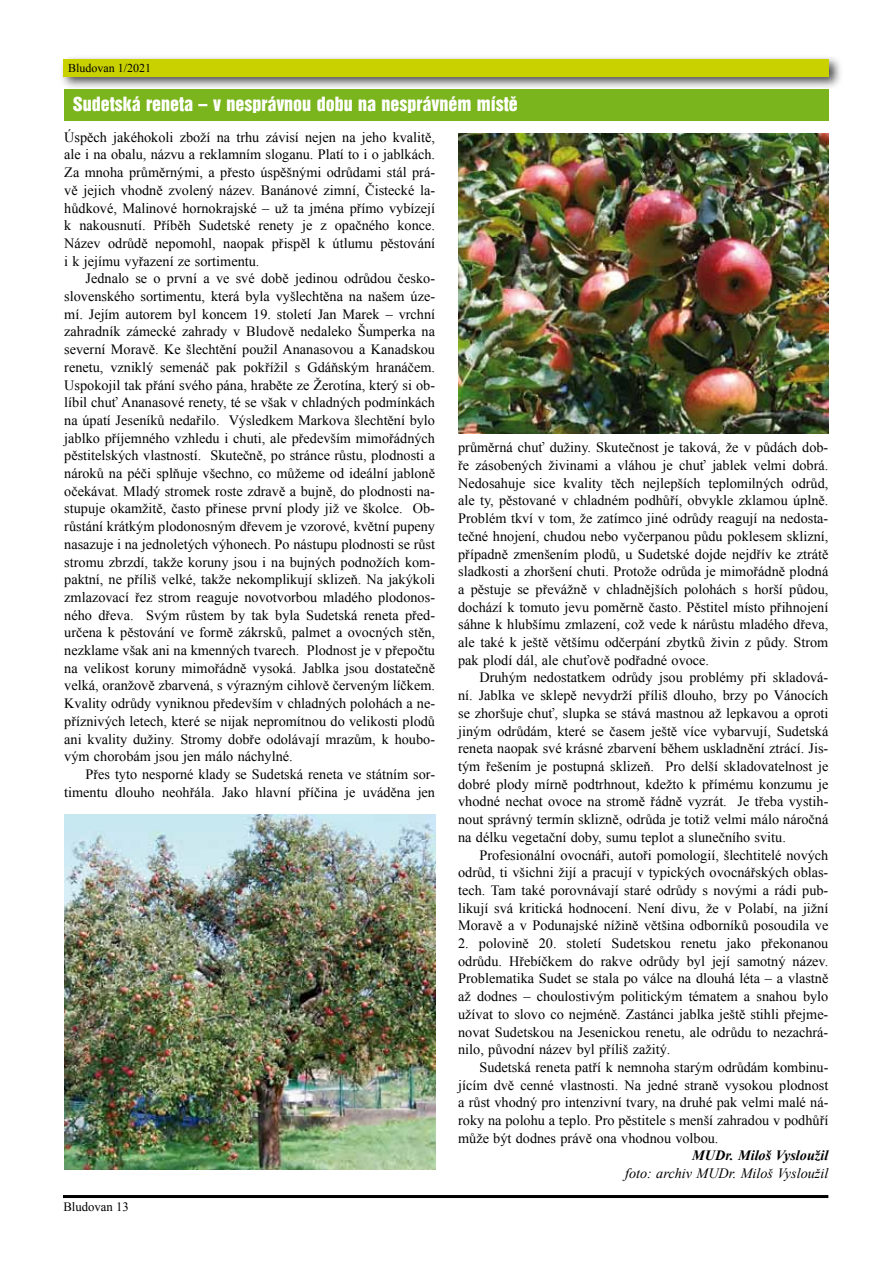
<style>
.page{position:relative;width:893px;height:1263px;background:#fff}
.page>*{position:absolute;margin:0;border:0;box-sizing:border-box;transform-origin:0 0}
.t1{font:18px "Switzerland Inserat CE";color:#fff}
.t2{font:14.25px/17.7px "Times New Roman";color:#000;text-align:justify}
.t3{font:italic 14.25px "Times New Roman";color:#000}
.t4{font:italic 700 14.25px "Times New Roman";color:#000}
.t5{font:12.75px "Times New Roman";color:#000}
.t6{font:12px "Times New Roman";color:#000}
</style>
<div class="page">
<div style="left:59px;top:54px;width:784px;height:36px;background:#000;opacity:.7"></div>
<div style="left:64px;top:59px;width:765px;height:18px;background:#c9d200"></div>
<hr style="left:63px;top:1195px;width:765px;height:3px;background:#000">
<div style="left:64px;top:89px;width:765px;height:32px;background:#7ab51d"></div>
<img style="left:64px;top:814px;width:371px;height:356px">
<img style="left:458px;top:134px;width:370px;height:300px">
<p class="t6" style="left:68px;top:59px;width:85px">Bludovan 1/2021</p>
<p class="t1" style="left:73px;top:93px;width:446px">Sudetská reneta – v nesprávnou dobu na nesprávném místě</p>
<p class="t2" style="left:64px;top:128px;width:372px">Úspěch jakéhokoli zboží na trhu závisí nejen na jeho kvalitě, ale i na obalu, názvu a reklamním sloganu. Platí to i o jablkách.<br>Za mnoha průměrnými, a přesto úspěšnými odrůdami stál prá&shy;vě jejich vhodně zvolený název. Banánové zimní, Čistecké la&shy;hůdkové, Malinové hornokrajské – už ta jména přímo vybízejí k nakousnutí. Příběh Sudetské renety je z opačného konce.<br>Název odrůdě nepomohl, naopak přispěl k útlumu pěstování i k jejímu vyřazení ze sortimentu.</p>
<p class="t2" style="left:64px;top:269px;width:372px;text-indent:21px">Jednalo se o první a ve své době jedinou odrůdou česko&shy;slovenského sortimentu, která byla vyšlechtěna na našem úze&shy;mí. Jejím autorem byl koncem 19. století Jan Marek – vrchní zahradník zámecké zahrady v Bludově nedaleko Šumperka na severní Moravě. Ke šlechtění použil Ananasovou a Kanadskou renetu, vzniklý semenáč pak pokřížil s Gdáňským hranáčem.<br>Uspokojil tak přání svého pána, hraběte ze Žerotína, který si ob&shy;líbil chuť Ananasové renety, té se však v chladných podmínkách na úpatí Jeseníků nedařilo. Výsledkem Markova šlechtění bylo jablko příjemného vzhledu i chuti, ale především mimořádných pěstitelských vlastností. Skutečně, po stránce růstu, plodnosti a nároků na péči splňuje všechno, co můžeme od ideální jabloně očekávat. Mladý stromek roste zdravě a bujně, do plodnosti na&shy;stupuje okamžitě, často přinese první plody již ve školce. Ob&shy;růstání krátkým plodonosným dřevem je vzorové, květní pupeny nasazuje i na jednoletých výhonech. Po nástupu plodnosti se růst stromu zbrzdí, takže koruny jsou i na bujných podnožích kom&shy;paktní, ne příliš velké, takže nekomplikují sklizeň. Na jakýkoli zmlazovací řez strom reaguje novotvorbou mladého plodonos&shy;ného dřeva. Svým růstem by tak byla Sudetská reneta před&shy;určena k pěstování ve formě zákrsků, palmet a ovocných stěn, nezklame však ani na kmenných tvarech. Plodnost je v přepočtu na velikost koruny mimořádně vysoká. Jablka jsou dostatečně velká, oranžově zbarvená, s výrazným cihlově červeným líčkem.<br>Kvality odrůdy vyniknou především v chladných polohách a ne&shy;příznivých letech, které se nijak nepromítnou do velikosti plodů ani kvality dužiny. Stromy dobře odolávají mrazům, k houbo&shy;vým chorobám jsou jen málo náchylné.</p>
<p class="t2" style="left:64px;top:765px;width:372px;text-align:right">Přes tyto nesporné klady se Sudetská reneta ve státním sor&shy;timentu dlouho neohřála. Jako hlavní příčina je uváděna jen</p>
<p class="t2" style="left:458px;top:438px;width:372px">průměrná chuť dužiny. Skutečnost je taková, že v půdách dob&shy;ře zásobených živinami a vláhou je chuť jablek velmi dobrá.<br>Nedosahuje sice kvality těch nejlepších teplomilných odrůd, ale ty, pěstované v chladném podhůří, obvykle zklamou úplně.<br>Problém tkví v tom, že zatímco jiné odrůdy reagují na nedosta&shy;tečné hnojení, chudou nebo vyčerpanou půdu poklesem sklizní, případně zmenšením plodů, u Sudetské dojde nejdřív ke ztrátě sladkosti a zhoršení chuti. Protože odrůda je mimořádně plodná a pěstuje se převážně v chladnějších polohách s horší půdou, dochází k tomuto jevu poměrně často. Pěstitel místo přihnojení sáhne k hlubšímu zmlazení, což vede k nárůstu mladého dřeva, ale také k ještě většímu odčerpání zbytků živin z půdy. Strom pak plodí dál, ale chuťově podřadné ovoce.</p>
<p class="t2" style="left:458px;top:668px;width:372px;text-indent:21px">Druhým nedostatkem odrůdy jsou problémy při skladová&shy;ní. Jablka ve sklepě nevydrží příliš dlouho, brzy po Vánocích se zhoršuje chuť, slupka se stává mastnou až lepkavou a oproti jiným odrůdám, které se časem ještě více vybarvují, Sudetská reneta naopak své krásné zbarvení během uskladnění ztrácí. Jis&shy;tým řešením je postupná sklizeň. Pro delší skladovatelnost je dobré plody mírně podtrhnout, kdežto k přímému konzumu je vhodné nechat ovoce na stromě řádně vyzrát. Je třeba vystih&shy;nout správný termín sklizně, odrůda je totiž velmi málo náročná na délku vegetační doby, sumu teplot a slunečního svitu.</p>
<p class="t2" style="left:458px;top:845px;width:372px;text-indent:21px">Profesionální ovocnáři, autoři pomologií, šlechtitelé nových odrůd, ti všichni žijí a pracují v typických ovocnářských oblas&shy;tech. Tam také porovnávají staré odrůdy s novými a rádi pub&shy;likují svá kritická hodnocení. Není divu, že v Polabí, na jižní Moravě a v Podunajské nížině většina odborníků posoudila ve</p>
<p class="t2" style="left:458px;top:934px;width:372px">2. polovině 20. století Sudetskou renetu jako překonanou odrůdu. Hřebíčkem do rakve odrůdy byl její samotný název.<br>Problematika Sudet se stala po válce na dlouhá léta – a vlastně až dodnes – choulostivým politickým tématem a snahou bylo užívat to slovo co nejméně. Zastánci jablka ještě stihli přejme&shy;novat Sudetskou na Jesenickou renetu, ale odrůdu to nezachrá&shy;nilo, původní název byl příliš zažitý.</p>
<p class="t2" style="left:458px;top:1058px;width:372px;text-indent:21px">Sudetská reneta patří k nemnoha starým odrůdám kombinu&shy;jícím dvě cenné vlastnosti. Na jedné straně vysokou plodnost a růst vhodný pro intenzivní tvary, na druhé pak velmi malé ná&shy;roky na polohu a teplo. Pro pěstitele s menší zahradou v podhůří může být dodnes právě ona vhodnou volbou.</p>
<p class="t4" style="left:692px;top:1146px;width:138px">MUDr. Miloš Vysloužil</p>
<p class="t3" style="left:625px;top:1163px;width:205px">foto: archiv MUDr. Miloš Vysloužil</p>
<p class="t5" style="left:63px;top:1197px;width:67px">Bludovan 13</p>
</div>
